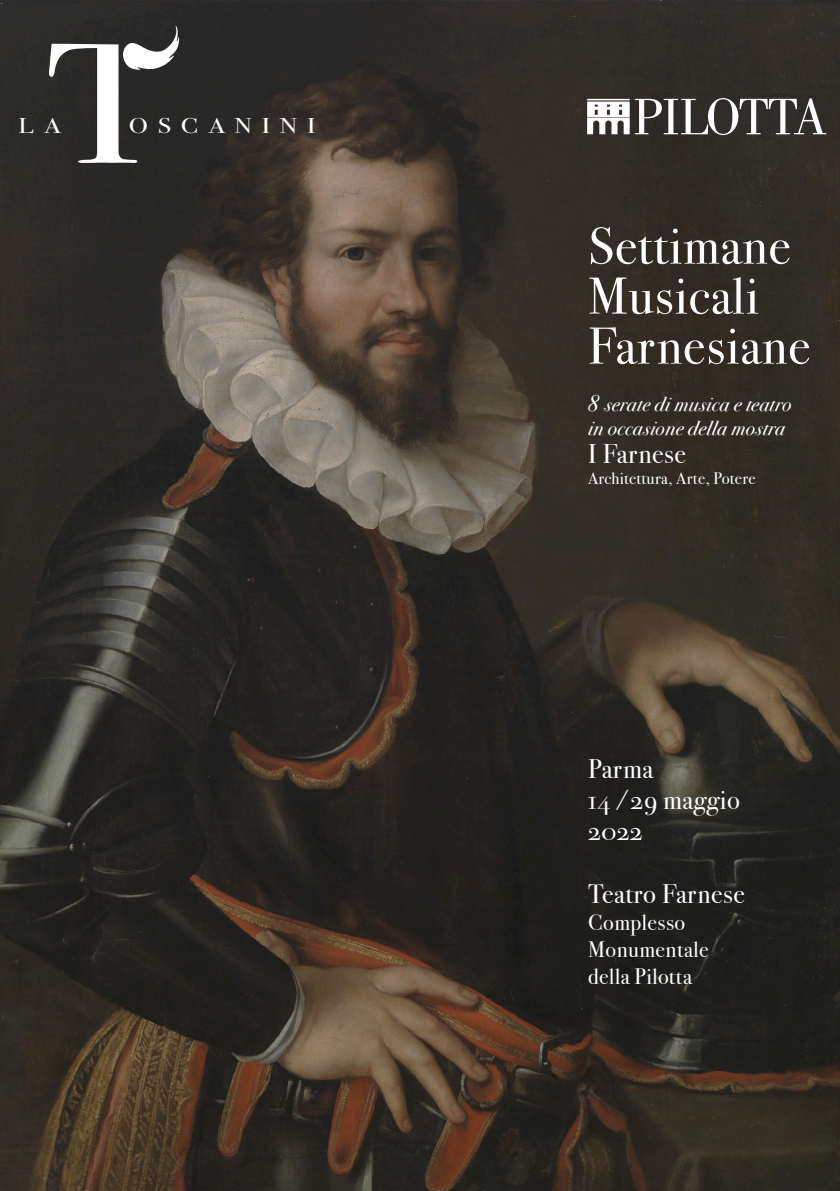
<style>
.page{position:relative;width:840px;height:1191px;background:#fff}
.page>*{position:absolute;margin:0;border:0;box-sizing:border-box;transform-origin:0 0}
.t1{font:51.8px "Bodoni Svty Two OSITCTT Book";letter-spacing:.02em;color:#fff}
.t2{font:27px "Bodoni Svty Two OSITCTT Book";letter-spacing:.02em;color:#fff}
.t3{font:26.8px "Bodoni Svty Two OSITCTT Book";letter-spacing:.02em;color:#fff}
.t4{font:22.4px "Bodoni Svty Two OSITCTT Book";letter-spacing:.02em;color:#fff}
.t5{font:21.4px "Bodoni Svty Two SCITCTT Book";letter-spacing:.365em;color:#fff;scale:1.24 1}
.t6{font:20.2px "Bodoni Svty Two OSITCTT Book It";letter-spacing:.02em;color:#fff}
.t7{font:16.6px "Bodoni Svty Two OSITCTT Book";letter-spacing:.02em;color:#fff}
.s1{font-size:25.8px}
</style>
<div class="page">
<img style="left:0;top:0;width:839px;height:1191px">
<svg style="left:49px;top:26px;width:130px;height:137px"></svg>
<svg style="left:586px;top:98px;width:239px;height:37px"></svg>
<p class="t5" style="left:18px;top:113px;width:35px">L A</p>
<p class="t5" style="left:129px;top:113px;width:152px">OSCANINI</p>
<p class="t1" style="left:588px;top:215px;width:204px">Settimane</p>
<p class="t1" style="left:588px;top:265px;width:172px">Musicali</p>
<p class="t1" style="left:588px;top:315px;width:224px">Farnesiane</p>
<p class="t6" style="left:588px;top:392px;width:205px"><span class="s1">8</span> serate di musica e teatro</p>
<p class="t6" style="left:588px;top:415px;width:198px">in occasione della mostra</p>
<p class="t2" style="left:588px;top:438px;width:99px">I Farnese</p>
<p class="t7" style="left:588px;top:468px;width:169px">Architettura, Arte, Potere</p>
<p class="t3" style="left:588px;top:752px;width:66px">Parma</p>
<p class="t3" style="left:588px;top:783px;width:153px">14 /29 maggio</p>
<p class="t3" style="left:588px;top:815px;width:56px">2022</p>
<p class="t3" style="left:588px;top:877px;width:158px">Teatro Farnese</p>
<p class="t4" style="left:588px;top:908px;width:98px">Complesso</p>
<p class="t4" style="left:588px;top:936px;width:122px">Monumentale</p>
<p class="t4" style="left:588px;top:963px;width:105px">della Pilotta</p>
</div>
